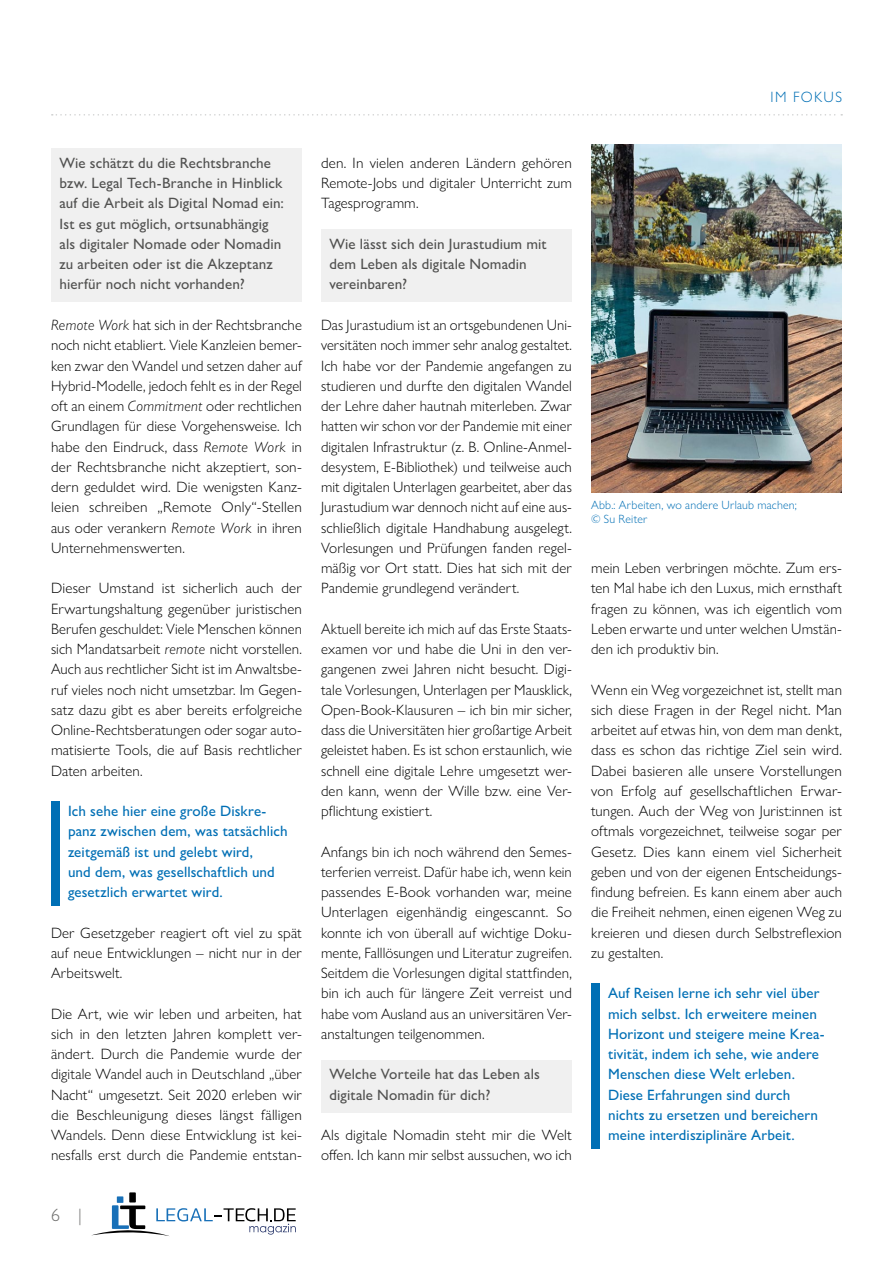
<style>
.page{position:relative;width:893px;height:1263px;background:#fff}
.page>*{position:absolute;margin:0;border:0;box-sizing:border-box;transform-origin:0 0}
.t1{font:300 18px "Gill Sans Nova";color:#6f6f6e}
.t2{font:300 15px/20.2px "Gill Sans Nova";letter-spacing:.005em;color:#000;text-align:justify}
.t3{font:500 15px/20.2px "Gill Sans Nova";letter-spacing:.005em;color:#006fb5}
.t4{font:500 15px/20.2px "Gill Sans Nova";letter-spacing:.01em;color:#515150}
.t5{font:300 15px "Gill Sans Nova";color:#006fb5}
.t6{font:300 12px/13.5px "Gill Sans Nova";letter-spacing:.015em;color:#006fb5}
.s1{font-style:italic}
</style>
<div class="page">
<svg style="left:52px;top:114px;width:790px;height:2px"></svg>
<svg style="left:91px;top:1193px;width:205px;height:43px"></svg>
<div style="left:51px;top:149px;width:251px;height:153px;background:#f0f0f0"></div>
<div style="left:51px;top:801px;width:9px;height:104px;background:#006fb5"></div>
<div style="left:321px;top:230px;width:251px;height:72px;background:#f0f0f0"></div>
<div style="left:321px;top:1060px;width:251px;height:52px;background:#f0f0f0"></div>
<div style="left:591px;top:983px;width:9px;height:165px;background:#006fb5"></div>
<img style="left:591px;top:145px;width:251px;height:347px">
<p class="t5" style="left:771px;top:88px;width:42px">Im Fokus</p>
<p class="t4" style="left:60px;top:153px;width:226px">Wie schätzt du die Rechtsbranche bzw. Legal Tech-Branche in Hinblick auf die Arbeit als Digital Nomad ein:<br>Ist es gut möglich, ortsunabhängig als digitaler Nomade oder Nomadin zu arbeiten oder ist die Akzeptanz hierfür noch nicht vorhanden?</p>
<p class="t2" style="left:51px;top:315px;width:252px"><span class="s1">Remote Work</span> hat sich in der Rechtsbranche noch nicht etabliert. Viele Kanzleien bemer&shy;ken zwar den Wandel und setzen daher auf Hybrid-Modelle, jedoch fehlt es in der Regel oft an einem <span class="s1">Commitment</span> oder rechtlichen Grundlagen für diese Vorgehensweise. Ich habe den Eindruck, dass <span class="s1">Remote Work</span> in der Rechtsbranche nicht akzeptiert, son&shy;dern geduldet wird. Die wenigsten Kanz&shy;leien schreiben „Remote Only“-Stellen aus oder verankern <span class="s1">Remote Work</span> in ihren Unternehmenswerten.</p>
<p class="t2" style="left:51px;top:578px;width:252px">Dieser Umstand ist sicherlich auch der Erwartungshaltung gegenüber juristischen Berufen geschuldet: Viele Menschen können sich Mandatsarbeit <span class="s1">remote</span> nicht vorstellen.<br>Auch aus rechtlicher Sicht ist im Anwaltsbe&shy;ruf vieles noch nicht umsetzbar. Im Gegen&shy;satz dazu gibt es aber bereits erfolgreiche Online-Rechtsberatungen oder sogar auto&shy;matisierte Tools, die auf Basis rechtlicher Daten arbeiten.</p>
<p class="t3" style="left:68px;top:801px;width:221px">Ich sehe hier eine große Diskre&shy;panz zwischen dem, was tatsächlich zeitgemäß ist und gelebt wird,<br>und dem, was gesellschaftlich und gesetzlich erwartet wird.</p>
<p class="t2" style="left:51px;top:922px;width:252px">Der Gesetzgeber reagiert oft viel zu spät auf neue Entwicklungen – nicht nur in der Arbeitswelt.</p>
<p class="t2" style="left:51px;top:1003px;width:252px">Die Art, wie wir leben und arbeiten, hat sich in den letzten Jahren komplett ver&shy;ändert. Durch die Pandemie wurde der digitale Wandel auch in Deutschland „über Nacht“ umgesetzt. Seit 2020 erleben wir die Beschleunigung dieses längst fälligen Wandels. Denn diese Entwicklung ist kei&shy;nesfalls erst durch die Pandemie entstan-</p>
<p class="t2" style="left:321px;top:153px;width:252px">den. In vielen anderen Ländern gehören Remote-Jobs und digitaler Unterricht zum Tagesprogramm.</p>
<p class="t4" style="left:330px;top:234px;width:219px">Wie lässt sich dein Jurastudium mit dem Leben als digitale Nomadin vereinbaren?</p>
<p class="t2" style="left:321px;top:315px;width:252px">Das Jurastudium ist an ortsgebundenen Uni&shy;versitäten noch immer sehr analog gestaltet.<br>Ich habe vor der Pandemie angefangen zu studieren und durfte den digitalen Wandel der Lehre daher hautnah miterleben. Zwar hatten wir schon vor der Pandemie mit einer digitalen Infrastruktur (z. B. Online-Anmel&shy;desystem, E-Bibliothek) und teilweise auch mit digitalen Unterlagen gearbeitet, aber das Jurastudium war dennoch nicht auf eine aus&shy;schließlich digitale Handhabung ausgelegt.<br>Vorlesungen und Prüfungen fanden regel&shy;mäßig vor Ort statt. Dies hat sich mit der Pandemie grundlegend verändert.</p>
<p class="t2" style="left:321px;top:618px;width:252px">Aktuell bereite ich mich auf das Erste Staats&shy;examen vor und habe die Uni in den ver&shy;gangenen zwei Jahren nicht besucht. Digi&shy;tale Vorlesungen, Unterlagen per Mausklick, Open-Book-Klausuren – ich bin mir sicher, dass die Universitäten hier großartige Arbeit geleistet haben. Es ist schon erstaunlich, wie schnell eine digitale Lehre umgesetzt wer&shy;den kann, wenn der Wille bzw. eine Ver&shy;pflichtung existiert.</p>
<p class="t2" style="left:321px;top:841px;width:252px">Anfangs bin ich noch während den Semes&shy;terferien verreist. Dafür habe ich, wenn kein passendes E-Book vorhanden war, meine Unterlagen eigenhändig eingescannt. So konnte ich von überall auf wichtige Doku&shy;mente, Falllösungen und Literatur zugreifen.<br>Seitdem die Vorlesungen digital stattfinden, bin ich auch für längere Zeit verreist und habe vom Ausland aus an universitären Ver&shy;anstaltungen teilgenommen.</p>
<p class="t4" style="left:330px;top:1064px;width:212px">Welche Vorteile hat das Leben als digitale Nomadin für dich?</p>
<p class="t2" style="left:321px;top:1125px;width:252px">Als digitale Nomadin steht mir die Welt offen. Ich kann mir selbst aussuchen, wo ich</p>
<p class="t1" style="left:51px;top:1204px;width:32px">6 |</p>
<p class="t6" style="left:591px;top:498px;width:207px">Abb.: Arbeiten, wo andere Urlaub machen; © Su Reiter</p>
<p class="t2" style="left:591px;top:558px;width:252px">mein Leben verbringen möchte. Zum ers&shy;ten Mal habe ich den Luxus, mich ernsthaft fragen zu können, was ich eigentlich vom Leben erwarte und unter welchen Umstän&shy;den ich produktiv bin.</p>
<p class="t2" style="left:591px;top:679px;width:252px">Wenn ein Weg vorgezeichnet ist, stellt man sich diese Fragen in der Regel nicht. Man arbeitet auf etwas hin, von dem man denkt, dass es schon das richtige Ziel sein wird.<br>Dabei basieren alle unsere Vorstellungen von Erfolg auf gesellschaftlichen Erwar&shy;tungen. Auch der Weg von Jurist:innen ist oftmals vorgezeichnet, teilweise sogar per Gesetz. Dies kann einem viel Sicherheit geben und von der eigenen Entscheidungs&shy;findung befreien. Es kann einem aber auch die Freiheit nehmen, einen eigenen Weg zu kreieren und diesen durch Selbstreflexion zu gestalten.</p>
<p class="t3" style="left:608px;top:983px;width:218px">Auf Reisen lerne ich sehr viel über mich selbst. Ich erweitere meinen Horizont und steigere meine Krea&shy;tivität, indem ich sehe, wie andere Menschen diese Welt erleben.<br>Diese Erfahrungen sind durch nichts zu ersetzen und bereichern meine interdisziplinäre Arbeit.</p>
</div>
